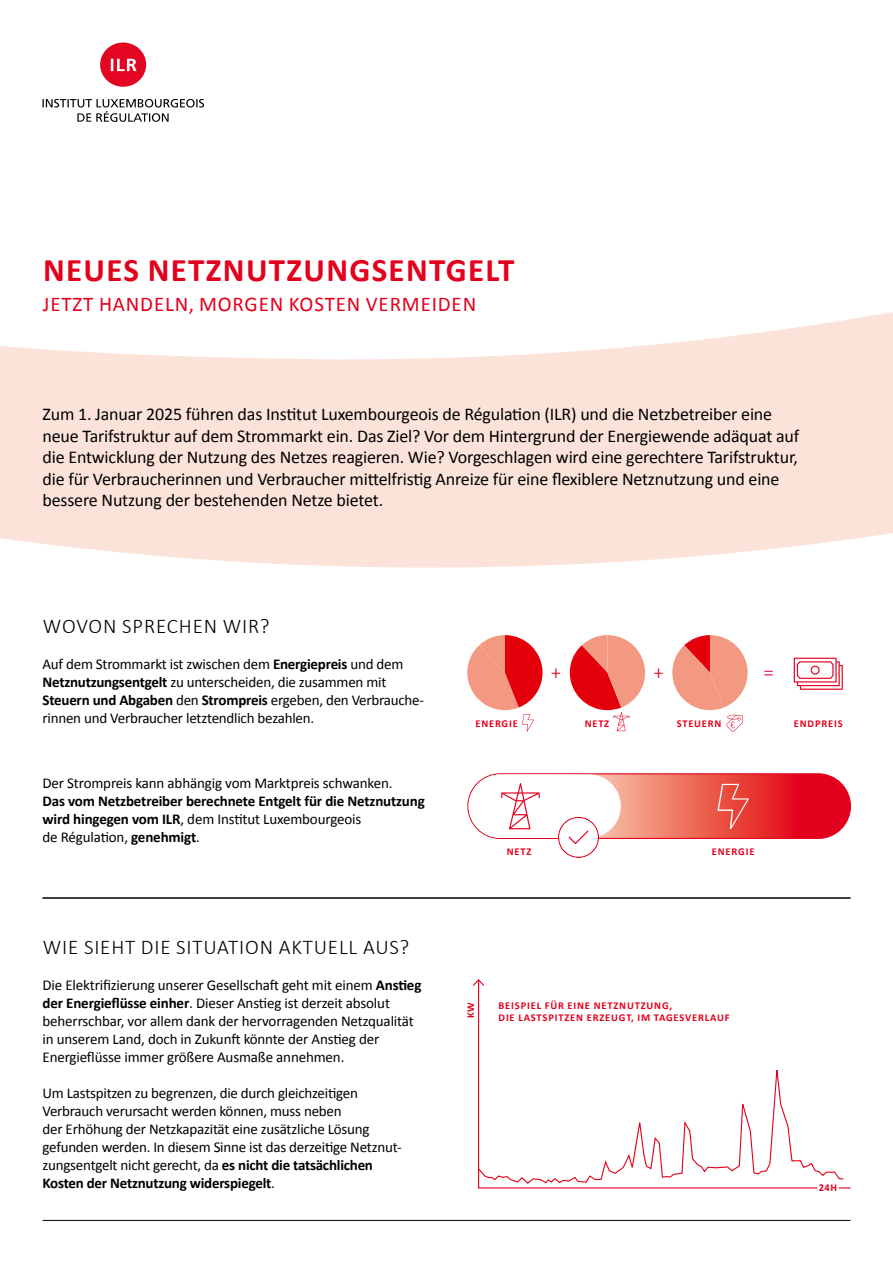
<style>
.page{position:relative;width:893px;height:1263px;background:#fff}
.page>*{position:absolute;margin:0;border:0;box-sizing:border-box;transform-origin:0 0}
.t1{font:700 33px "Calibri";letter-spacing:.04em;color:#e3001d}
.t2{font:300 21px "Calibri";letter-spacing:.04em;color:#000}
.t3{font:21px "Calibri";letter-spacing:.04em;color:#e3001d}
.t4{font:300 21px "Calibri";color:#e3001d}
.t5{font:18px/21.6px "Calibri";letter-spacing:-.01em;color:#000}
.t6{font:15px/18px "Calibri";letter-spacing:-.015em;color:#000}
.t7{font:700 15px/18px "Calibri";letter-spacing:-.01em;color:#000}
.t8{font:700 10.5px/12.6px "Calibri";letter-spacing:.08em;color:#e3001d}
.s1{font-weight:700}
.s2{font-weight:400}
</style>
<div class="page">
<svg style="left:0;top:312px;width:893px;height:256px;fill:#fce3da"></svg>
<svg style="left:468px;top:774px;width:382px;height:64px;background:#ea4b49"></svg>
<div style="left:467px;top:773px;width:384px;height:66px;border:1px solid #e3001d;border-radius:32px"></div>
<div style="left:468px;top:774px;width:153px;height:64px;background:#fff;border-radius:32px"></div>
<svg style="left:501px;top:783px;width:39px;height:46px"></svg>
<svg style="left:558px;top:817px;width:41px;height:41px"></svg>
<svg style="left:100px;top:43px;width:46px;height:44px"></svg>
<svg style="left:43px;top:99px;width:161px;height:23px"></svg>
<svg style="left:717px;top:784px;width:32px;height:44px"></svg>
<hr style="left:43px;top:1220px;width:807px;height:1px;background:#000">
<hr style="left:43px;top:898px;width:807px;height:1px;background:#000">
<svg style="left:478px;top:987px;width:373px;height:202px"></svg>
<svg style="left:473px;top:979px;width:11px;height:8px"></svg>
<div style="left:818px;top:1182px;width:20px;height:10px;background:#fff"></div>
<svg style="left:478px;top:1058px;width:366px;height:127px"></svg>
<svg style="left:467px;top:635px;width:76px;height:97px"></svg>
<svg style="left:570px;top:635px;width:75px;height:96px"></svg>
<svg style="left:672px;top:635px;width:76px;height:97px"></svg>
<svg style="left:794px;top:658px;width:49px;height:32px"></svg>
<h1 class="t1" style="left:43px;top:247px;width:473px">NEUES NETZNUTZUNGSENTGELT</h1>
<h2 class="t3" style="left:43px;top:289px;width:435px">JETZT HANDELN, MORGEN KOSTEN VERMEIDEN</h2>
<p class="t5" style="left:43px;top:403px;width:758px">Zum 1. Januar 2025 führen das Institut Luxembourgeois de Régulation (ILR) und die Netzbetreiber eine neue Tarifstruktur auf dem Strommarkt ein. Das Ziel? Vor dem Hintergrund der Energiewende adäquat auf die Entwicklung der Nutzung des Netzes reagieren. Wie? Vorgeschlagen wird eine gerechtere Tarifstruktur, die für Verbraucherinnen und Verbraucher mittelfristig Anreize für eine flexiblere Netznutzung und eine bessere Nutzung der bestehenden Netze bietet.</p>
<h2 class="t2" style="left:43px;top:613px;width:228px">WOVON SPRECHEN WIR?</h2>
<p class="t6" style="left:43px;top:654px;width:383px">Auf dem Strommarkt ist zwischen dem <span class="s1">Energiepreis</span> und dem <span class="s1">Netznutzungsentgelt</span> zu unterscheiden, die zusammen mit <span class="s1">Steuern und Abgaben</span> den <span class="s1">Strompreis</span> ergeben, den Verbrauche&shy;rinnen und Verbraucher letztendlich bezahlen.</p>
<p class="t6" style="left:43px;top:774px;width:352px">Der Strompreis kann abhängig vom Marktpreis schwanken.</p>
<p class="t7" style="left:43px;top:791px;width:384px">Das vom Netzbetreiber berechnete Entgelt für die Netznutzung wird hingegen vom ILR<span class="s2">, dem Institut Luxembourgeois<br>de Régulation,</span> genehmigt<span class="s2">.</span></p>
<h2 class="t2" style="left:43px;top:934px;width:368px">WIE SIEHT DIE SITUATION AKTUELL AUS?</h2>
<p class="t6" style="left:43px;top:976px;width:380px">Die Elektrifizierung unserer Gesellschaft geht mit einem <span class="s1">Anstieg der Energieflüsse einher</span>. Dieser Anstieg ist derzeit absolut beherrschbar, vor allem dank der hervorragenden Netzqualität in unserem Land, doch in Zukunft könnte der Anstieg der Energieflüsse immer größere Ausmaße annehmen.</p>
<p class="t6" style="left:43px;top:1084px;width:361px">Um Lastspitzen zu begrenzen, die durch gleichzeitigen Verbrauch verursacht werden können, muss neben<br>der Erhöhung der Netzkapazität eine zusätzliche Lösung gefunden werden. In diesem Sinne ist das derzeitige Netznut&shy;zungsentgelt nicht gerecht, da <span class="s1">es nicht die tatsächlichen Kosten der Netznutzung widerspiegelt</span>.</p>
<h2 class="t4" style="left:551px;top:659px;width:12px">+</h2>
<h2 class="t4" style="left:653px;top:659px;width:12px">+</h2>
<h2 class="t4" style="left:763px;top:659px;width:12px">=</h2>
<p class="t8" style="left:475px;top:716px;width:44px">ENERGIE</p>
<p class="t8" style="left:585px;top:716px;width:26px">NETZ</p>
<p class="t8" style="left:677px;top:716px;width:46px">STEUERN</p>
<p class="t8" style="left:794px;top:716px;width:50px">ENDPREIS</p>
<p class="t8" style="left:507px;top:845px;width:26px">NETZ</p>
<p class="t8" style="left:712px;top:845px;width:44px">ENERGIE</p>
<p class="t8" style="left:464px;top:1018px;width:17px;rotate:-90deg">KW</p>
<p class="t8" style="left:499px;top:998px;width:233px">BEISPIEL FÜR EINE NETZNUTZUNG,<br>DIE LASTSPITZEN ERZEUGT, IM TAGESVERLAUF</p>
<p class="t8" style="left:819px;top:1181px;width:20px">24H</p>
</div>
